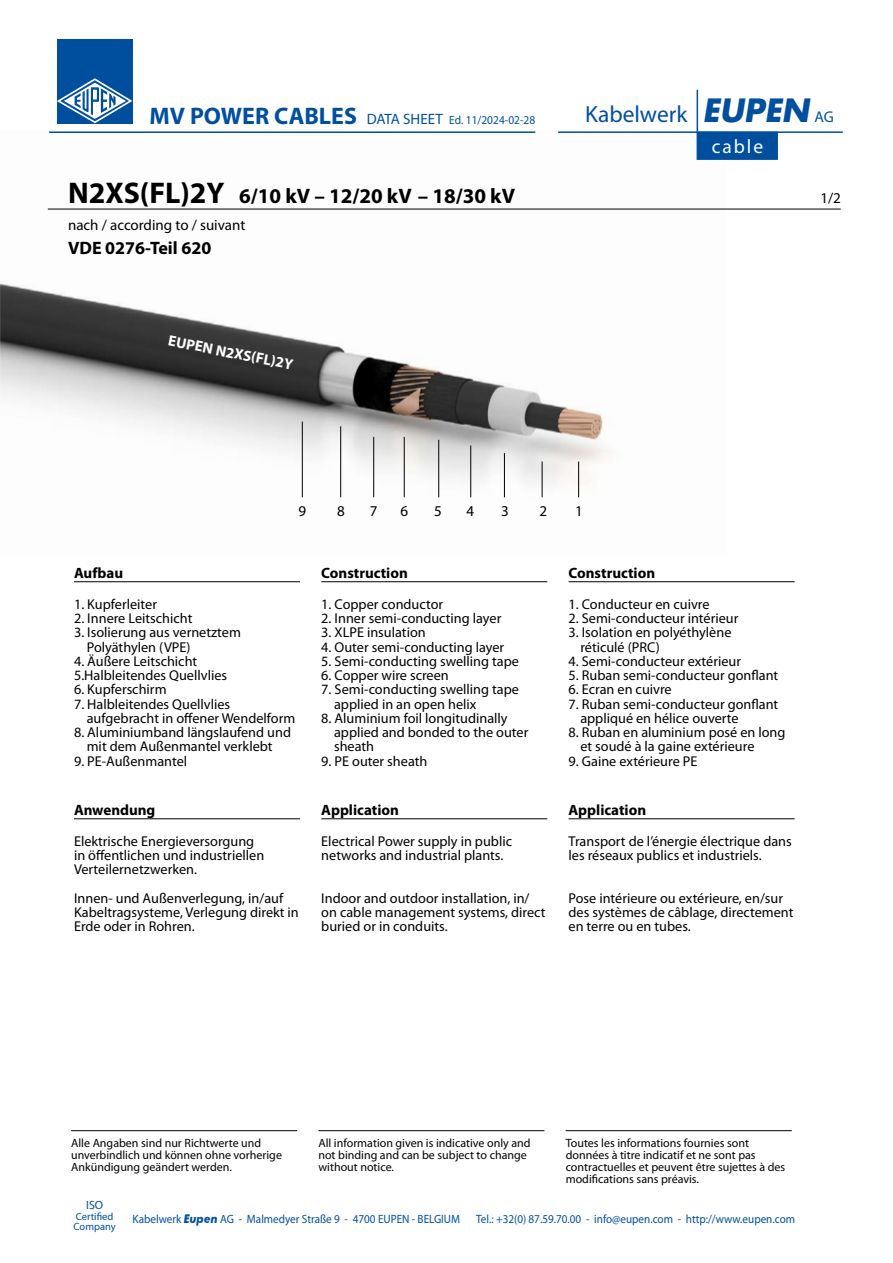
<style>
.page{position:relative;width:893px;height:1263px;background:#fff}
.page>*{position:absolute;margin:0;border:0;box-sizing:border-box;transform-origin:0 0}
.t1{font:23.4px "Myriad";color:#004f9f}
.t2{font:700 21px "Myriad Pro";color:#000}
.t3{font:19.5px "Myriad";letter-spacing:.1em;color:#fff}
.t4{font:700 18px "Myriad Pro";color:#000}
.t5{font:700 15px "Myriad Pro";color:#000}
.t6{font:15px "Myriad Pro";color:#000}
.t7{font:700 15px "Myriad Pro";color:#fff}
.t8{font:14.25px/14.2px "Myriad Pro";color:#000}
.t9{font:12px/12px "Myriad Pro";color:#000}
.t10{font:12px "Myriad Pro";color:#004f9f;scale:.93 1}
.t11{font:12px "Myriad Pro";color:#004f9f;scale:.95 1}
.t12{font:12px "Myriad Pro";color:#004f9f}
.t13{font:10.5px/10.5px "Myriad Pro";color:#004f9f}
.s1{font-weight:700;font-size:24px}
.s2{font-size:15px}
.s3{font-family:"Futura";font-weight:700;font-style:italic;font-size:31.2px}
.s4{font-size:15.6px}
.s5{font-size:30px}
.s6{font-family:"Futura BT";font-weight:700;font-style:italic}
</style>
<div class="page">
<img style="left:0;top:131px;width:726px;height:367px">
<hr style="left:302px;top:422px;width:1px;height:75px;background:#000">
<hr style="left:504px;top:453px;width:1px;height:44px;background:#000">
<hr style="left:470px;top:445px;width:1px;height:52px;background:#000">
<hr style="left:438px;top:440px;width:1px;height:57px;background:#000">
<hr style="left:404px;top:437px;width:1px;height:60px;background:#000">
<hr style="left:373px;top:437px;width:1px;height:60px;background:#000">
<hr style="left:340px;top:426px;width:1px;height:71px;background:#000">
<hr style="left:578px;top:461px;width:1px;height:36px;background:#000">
<hr style="left:542px;top:461px;width:1px;height:36px;background:#000">
<svg style="left:696px;top:89px;width:82px;height:72px"></svg>
<hr style="left:558px;top:131px;width:285px;height:2px;background:#004f9f">
<hr style="left:49px;top:131px;width:486px;height:2px;background:#004f9f">
<hr style="left:34px;top:265px;width:801px;height:1px;background:#004f9f">
<div style="left:57px;top:39px;width:75px;height:85px;background:#004f9f"></div>
<svg style="left:57px;top:78px;width:75px;height:45px"></svg>
<hr style="left:74px;top:581px;width:226px;height:1px;background:#000">
<hr style="left:74px;top:818px;width:226px;height:1px;background:#000">
<hr style="left:321px;top:581px;width:226px;height:1px;background:#000">
<hr style="left:321px;top:818px;width:226px;height:1px;background:#000">
<hr style="left:569px;top:581px;width:226px;height:1px;background:#000">
<hr style="left:569px;top:818px;width:226px;height:1px;background:#000">
<hr style="left:48px;top:209px;width:793px;height:1px;background:#000">
<hr style="left:71px;top:1130px;width:226px;height:1px;background:#000">
<hr style="left:318px;top:1130px;width:226px;height:1px;background:#000">
<hr style="left:566px;top:1130px;width:226px;height:1px;background:#000">
<p class="t11" style="left:150px;top:112px;width:407px"><span class="s1">MV POWER CABLES</span> <span class="s2">DATA SHEET</span> Ed. 11/2024-02-28</p>
<h1 class="t1" style="left:585px;top:102px;width:250px">Kabelwerk <span class="s3">EUPEN</span> <span class="s4">AG</span></h1>
<h2 class="t2" style="left:68px;top:182px;width:448px"><span class="s5">N2XS(FL)2Y</span> 6/10 kV – 12/20 kV – 18/30 kV</h2>
<p class="t6" style="left:68px;top:216px;width:179px">nach / according to / suivant</p>
<p class="t4" style="left:68px;top:236px;width:145px">VDE 0276-Teil 620</p>
<p class="t7" style="left:170px;top:331px;width:128px;rotate:11deg">EUPEN N2XS(FL)2Y</p>
<h3 class="t3" style="left:712px;top:137px;width:53px">cable</h3>
<p class="t6" style="left:820px;top:189px;width:22px">1/2</p>
<p class="t6" style="left:298px;top:502px;width:9px">9</p>
<p class="t6" style="left:337px;top:502px;width:9px">8</p>
<p class="t6" style="left:370px;top:502px;width:9px">7</p>
<p class="t6" style="left:400px;top:502px;width:9px">6</p>
<p class="t6" style="left:434px;top:502px;width:9px">5</p>
<p class="t6" style="left:466px;top:502px;width:9px">4</p>
<p class="t6" style="left:501px;top:502px;width:9px">3</p>
<p class="t6" style="left:540px;top:502px;width:9px">2</p>
<p class="t6" style="left:575px;top:502px;width:9px">1</p>
<p class="t5" style="left:74px;top:563px;width:51px">Aufbau</p>
<p class="t8" style="left:74px;top:597px;width:84px">1. Kupferleiter</p>
<p class="t8" style="left:74px;top:611px;width:120px">2. Innere Leitschicht</p>
<p class="t8" style="left:87px;top:625px;width:156px;text-indent:-13px">3. Isolierung aus vernetztem<br>Polyäthylen (VPE)</p>
<p class="t8" style="left:74px;top:654px;width:155px">4. Äußere Leitschicht<br>5.Halbleitendes Quellvlies</p>
<p class="t8" style="left:74px;top:682px;width:94px">6. Kupferschirm</p>
<p class="t8" style="left:87px;top:696px;width:210px;text-indent:-13px">7. Halbleitendes Quellvlies aufgebracht in offener Wendelform</p>
<p class="t8" style="left:74px;top:725px;width:219px;text-align:center">8. Aluminiumband längslaufend und mit dem Außenmantel verklebt</p>
<p class="t8" style="left:74px;top:753px;width:115px">9. PE-Außenmantel</p>
<p class="t5" style="left:74px;top:800px;width:83px">Anwendung</p>
<p class="t8" style="left:74px;top:834px;width:192px">Elektrische Energieversorgung in öffentlichen und industriellen<br>Verteilernetzwerken.</p>
<p class="t8" style="left:74px;top:891px;width:226px">Innen- und Außenverlegung, in/auf<br>Kabeltragsysteme, Verlegung direkt in<br>Erde oder in Rohren.</p>
<p class="t5" style="left:321px;top:563px;width:88px">Construction</p>
<p class="t8" style="left:321px;top:597px;width:123px">1. Copper conductor</p>
<p class="t8" style="left:321px;top:611px;width:182px">2. Inner semi-conducting layer</p>
<p class="t8" style="left:321px;top:625px;width:106px">3. XLPE insulation</p>
<p class="t8" style="left:321px;top:639px;width:184px">4. Outer semi-conducting layer</p>
<p class="t8" style="left:321px;top:654px;width:199px">5. Semi-conducting swelling tape</p>
<p class="t8" style="left:321px;top:668px;width:129px">6. Copper wire screen</p>
<p class="t8" style="left:334px;top:682px;width:186px;text-indent:-13px">7. Semi-conducting swelling tape applied in an open helix</p>
<p class="t8" style="left:334px;top:711px;width:196px;text-indent:-13px">8. Aluminium foil longitudinally applied and bonded to the outer sheath</p>
<p class="t8" style="left:321px;top:753px;width:108px">9. PE outer sheath</p>
<p class="t5" style="left:321px;top:800px;width:79px">Application</p>
<p class="t8" style="left:321px;top:834px;width:192px">Electrical Power supply in public networks and industrial plants.</p>
<p class="t8" style="left:321px;top:891px;width:226px">Indoor and outdoor installation, in/ on cable management systems, direct buried or in conduits.</p>
<p class="t5" style="left:569px;top:563px;width:88px">Construction</p>
<p class="t8" style="left:569px;top:597px;width:143px">1. Conducteur en cuivre</p>
<p class="t8" style="left:569px;top:611px;width:171px">2. Semi-conducteur intérieur</p>
<p class="t8" style="left:580px;top:625px;width:153px;text-indent:-12px">3. Isolation en polyéthylène réticulé (PRC)</p>
<p class="t8" style="left:569px;top:654px;width:174px">4. Semi-conducteur extérieur</p>
<p class="t8" style="left:569px;top:668px;width:211px">5. Ruban semi-conducteur gonflant</p>
<p class="t8" style="left:569px;top:682px;width:105px">6. Ecran en cuivre</p>
<p class="t8" style="left:580px;top:696px;width:199px;text-indent:-12px">7. Ruban semi-conducteur gonflant appliqué en hélice ouverte</p>
<p class="t8" style="left:580px;top:725px;width:207px;text-indent:-12px">8. Ruban en aluminium posé en long et soudé à la gaine extérieure</p>
<p class="t8" style="left:569px;top:753px;width:130px">9. Gaine extérieure PE</p>
<p class="t5" style="left:569px;top:800px;width:79px">Application</p>
<p class="t8" style="left:569px;top:834px;width:225px">Transport de l’énergie électrique dans les réseaux publics et industriels.</p>
<p class="t8" style="left:569px;top:891px;width:226px">Pose intérieure ou extérieure, en/sur des systèmes de câblage, directement en terre ou en tubes.</p>
<p class="t9" style="left:71px;top:1137px;width:212px">Alle Angaben sind nur Richtwerte und unverbindlich und können ohne vorherige<br>Ankündigung geändert werden.</p>
<p class="t9" style="left:318px;top:1137px;width:214px">All information given is indicative only and not binding and can be subject to change without notice.</p>
<p class="t9" style="left:566px;top:1137px;width:221px">Toutes les informations fournies sont données à titre indicatif et ne sont pas contractuelles et peuvent être sujettes à des modifications sans préavis.</p>
<p class="t12" style="left:86px;top:1198px;width:19px">ISO</p>
<p class="t13" style="left:74px;top:1211px;width:44px">Certified<br>Company</p>
<p class="t10" style="left:133px;top:1211px;width:354px">Kabelwerk <span class="s6">Eupen</span> AG - Malmedyer Straße 9 - 4700 EUPEN - BELGIUM</p>
<p class="t10" style="left:476px;top:1211px;width:344px">Tel.: +32(0) 87.59.70.00 - info@eupen.com - http://www.eupen.com</p>
</div>
